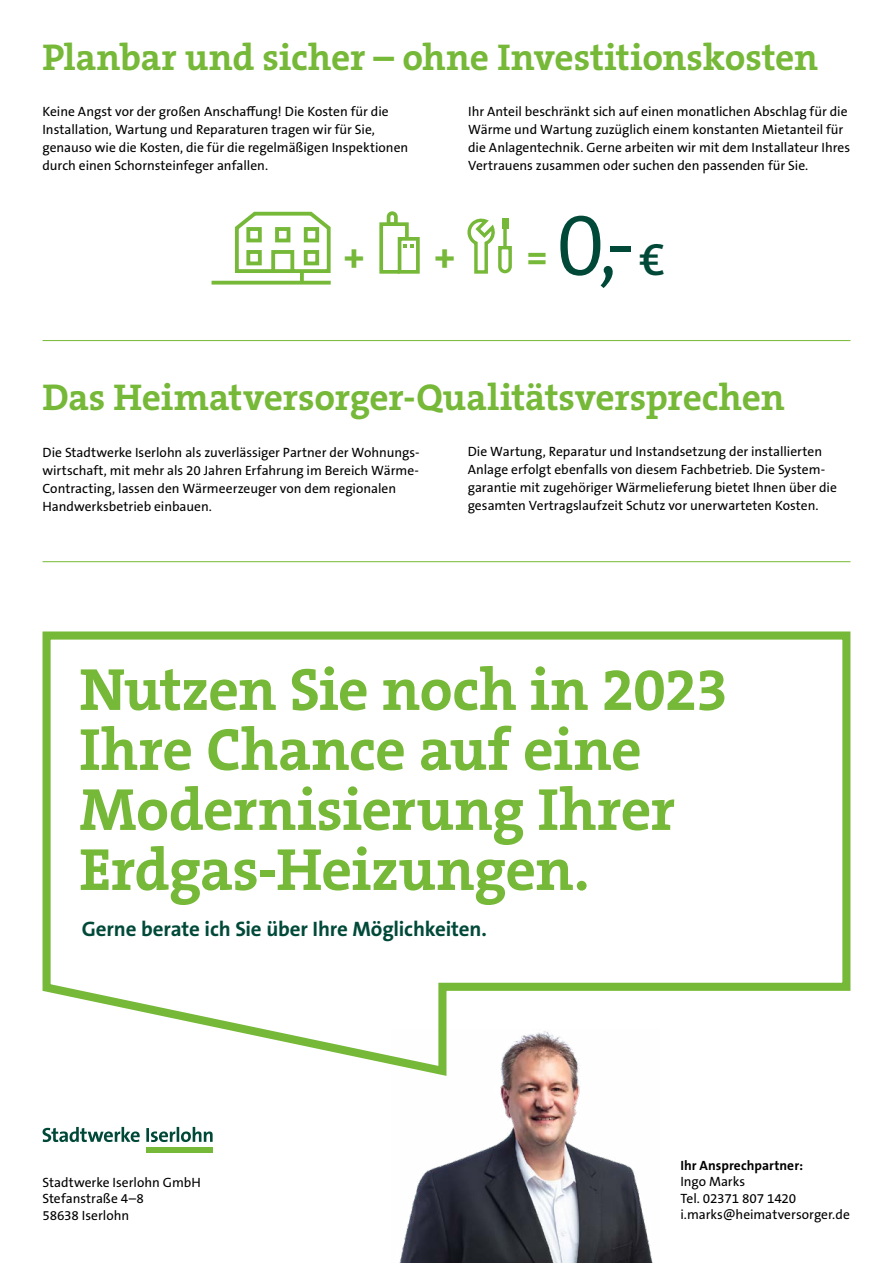
<style>
.page{position:relative;width:893px;height:1263px;background:#fff}
.page>*{position:absolute;margin:0;border:0;box-sizing:border-box;transform-origin:0 0}
.t1{font:300 89.85px "The Sans B W4";color:#004939}
.t2{font:700 60px/60px "The Serif B W7";letter-spacing:-.01em;color:#76b837}
.t3{font:700 38.55px "The Sans B W7";color:#76b837}
.t4{font:700 37.5px "The Serif B W7";letter-spacing:-.005em;color:#76b837}
.t5{font:700 21px "The Sans B W7";letter-spacing:-.01em;color:#004939}
.t6{font:13.5px/18px "The Sans B W5 Plain";color:#000}
.t7{font:700 13.5px "The Sans B W7";letter-spacing:.005em;color:#000}
.s1{font-family:"The Sans B W6";font-weight:600;font-size:47.1px}
</style>
<div class="page">
<img style="left:399px;top:1081px;width:254px;height:182px">
<svg style="left:43px;top:1127px;width:170px;height:15px"></svg>
<div style="left:146px;top:1147px;width:67px;height:5px;background:#76b837"></div>
<svg style="left:467px;top:219px;width:45px;height:55px"></svg>
<div style="left:502px;top:219px;width:6px;height:10px;background:#76b837"></div>
<svg style="left:503px;top:229px;width:4px;height:19px"></svg>
<div style="left:398px;top:237px;width:22px;height:37px;border:4px solid #76b837"></div>
<svg style="left:379px;top:211px;width:35px;height:63px"></svg>
<svg style="left:212px;top:281px;width:119px;height:4px"></svg>
<svg style="left:300px;top:275px;width:4px;height:7px"></svg>
<svg style="left:234px;top:211px;width:97px;height:64px"></svg>
<div style="left:246px;top:250px;width:16px;height:15px;border:4px solid #76b837"></div>
<div style="left:304px;top:250px;width:15px;height:15px;border:4px solid #76b837"></div>
<div style="left:304px;top:227px;width:15px;height:15px;border:4px solid #76b837"></div>
<div style="left:275px;top:227px;width:15px;height:15px;border:4px solid #76b837"></div>
<div style="left:246px;top:227px;width:16px;height:15px;border:4px solid #76b837"></div>
<svg style="left:271px;top:269px;width:23px;height:4px"></svg>
<hr style="left:43px;top:340px;width:807px;height:1px;background:#76b837">
<hr style="left:43px;top:561px;width:807px;height:1px;background:#76b837">
<svg style="left:42px;top:631px;width:809px;height:450px"></svg>
<h3 class="t4" style="left:43px;top:33px;width:777px">Planbar und sicher – ohne Investitionskosten</h3>
<p class="t6" style="left:43px;top:103px;width:367px">Keine Angst vor der großen Anschaffung! Die Kosten für die Installation, Wartung und Reparaturen tragen wir für Sie, genauso wie die Kosten, die für die regelmäßigen Inspektionen durch einen Schornsteinfeger anfallen.</p>
<p class="t6" style="left:468px;top:103px;width:383px">Ihr Anteil beschränkt sich auf einen monatlichen Abschlag für die Wärme und Wartung zuzüglich einem konstanten Mietanteil für die Anlagentechnik. Gerne arbeiten wir mit dem Installateur Ihres Vertrauens zusammen oder suchen den passenden für Sie.</p>
<h3 class="t3" style="left:344px;top:232px;width:23px">+</h3>
<h3 class="t3" style="left:434px;top:232px;width:23px">+</h3>
<h3 class="t3" style="left:526px;top:232px;width:23px">=</h3>
<h1 class="t1" style="left:556px;top:187px;width:111px">0,-<span class="s1">€</span></h1>
<h3 class="t4" style="left:43px;top:373px;width:744px">Das Heimatversorger-Qualitätsversprechen</h3>
<p class="t6" style="left:43px;top:443px;width:378px">Die Stadtwerke Iserlohn als zuverlässiger Partner der Wohnungs&shy;wirtschaft, mit mehr als 20 Jahren Erfahrung im Bereich Wärme-Contracting, lassen den Wärmeerzeuger von dem regionalen Handwerksbetrieb einbauen.</p>
<p class="t6" style="left:468px;top:443px;width:371px">Die Wartung, Reparatur und Instandsetzung der installierten Anlage erfolgt ebenfalls von diesem Fachbetrieb. Die System&shy;garantie mit zugehöriger Wärmelieferung bietet Ihnen über die gesamten Vertragslaufzeit Schutz vor unerwarteten Kosten.</p>
<h2 class="t2" style="left:79px;top:659px;width:650px">Nutzen Sie noch in 2023<br>Ihre Chance auf eine<br>Modernisierung Ihrer<br>Erdgas-Heizungen.</h2>
<h3 class="t5" style="left:82px;top:915px;width:406px">Gerne berate ich Sie über Ihre Möglichkeiten.</h3>
<p class="t6" style="left:43px;top:1174px;width:160px;line-height:16.5px">Stadtwerke Iserlohn GmbH<br>Stefanstraße 4–8<br>58638 Iserlohn</p>
<p class="t7" style="left:680px;top:1156px;width:124px">Ihr Ansprechpartner:</p>
<p class="t6" style="left:680px;top:1173px;width:171px;line-height:16.5px">Ingo Marks<br>Tel. 02371 807 1420 i.marks@heimatversorger.de</p>
</div>
